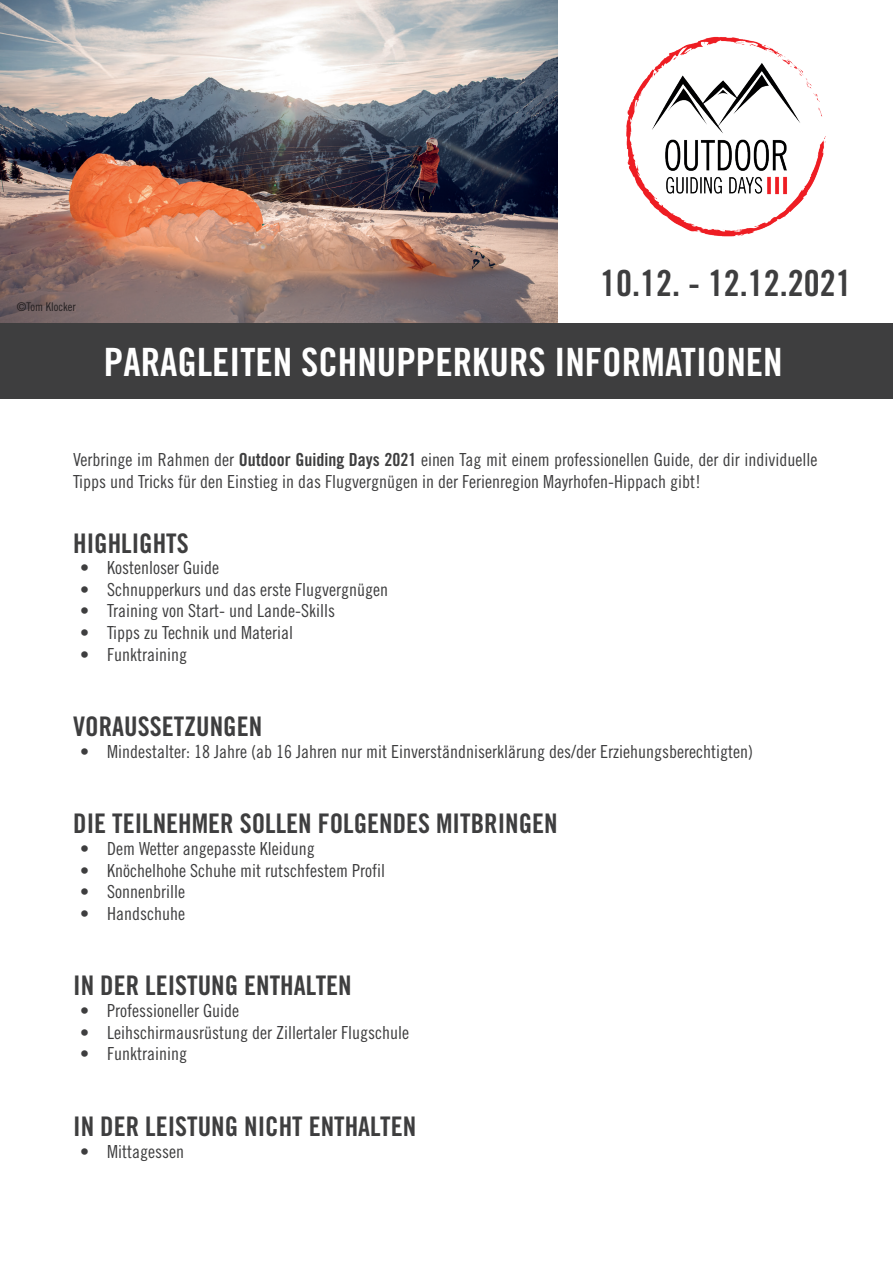
<style>
.page{position:relative;width:893px;height:1263px;background:#fff}
.page>*{position:absolute;margin:0;border:0;box-sizing:border-box;transform-origin:0 0}
.t1{font:39px "Trade Gothic Bold Cond Twenty";color:#fff}
.t2{font:36px "Trade Gothic Bold Cond Twenty";color:#3e3e3f}
.t3{font:27px "Trade Gothic Bold Cond Twenty";color:#3e3e3f}
.t4{font:18px/21.6px "Trade Gothic Cond Eighteen";color:#3e3e3f}
.t5{font:12px "Trade Gothic Cond Eighteen";color:#231f20}
.s1{font-family:"Trade Gothic Bold Cond Twenty"}
</style>
<div class="page">
<img style="left:0;top:0;width:557px;height:324px">
<div style="left:0;top:324px;width:893px;height:75px;background:#3e3e3f"></div>
<img style="left:626px;top:36px;width:200px;height:201px">
<p class="t5" style="left:17px;top:299px;width:60px">©Tom Klocker</p>
<h2 class="t2" style="left:600px;top:262px;width:253px">10.12. - 12.12.2021</h2>
<h1 class="t1" style="left:104px;top:338px;width:680px">PARAGLEITEN SCHNUPPERKURS INFORMATIONEN</h1>
<p class="t4" style="left:73px;top:449px;width:746px">Verbringe im Rahmen der <span class="s1">Outdoor Guiding Days 2021</span> einen Tag mit einem professionellen Guide, der dir individuelle<br>Tipps und Tricks für den Einstieg in das Flugvergnügen in der Ferienregion Mayrhofen-Hippach gibt!</p>
<h3 class="t3" style="left:73px;top:527px;width:117px">HIGHLIGHTS</h3>
<p class="t4" style="left:80px;top:557px;width:140px">• Kostenloser Guide</p>
<p class="t4" style="left:80px;top:578px;width:309px">• Schnupperkurs und das erste Flugvergnügen</p>
<p class="t4" style="left:80px;top:600px;width:256px">• Training von Start- und Lande-Skills</p>
<p class="t4" style="left:80px;top:622px;width:214px">• Tipps zu Technik und Material</p>
<p class="t4" style="left:80px;top:643px;width:108px">• Funktraining</p>
<h3 class="t3" style="left:73px;top:710px;width:190px">VORAUSSETZUNGEN</h3>
<p class="t4" style="left:80px;top:740px;width:674px">• Mindestalter: 18 Jahre (ab 16 Jahren nur mit Einverständniserklärung des/der Erziehungsberechtigten)</p>
<h3 class="t3" style="left:73px;top:807px;width:486px">DIE TEILNEHMER SOLLEN FOLGENDES MITBRINGEN</h3>
<p class="t4" style="left:80px;top:838px;width:236px">• Dem Wetter angepasste Kleidung</p>
<p class="t4" style="left:80px;top:859px;width:306px">• Knöchelhohe Schuhe mit rutschfestem Profil</p>
<p class="t4" style="left:80px;top:881px;width:106px">• Sonnenbrille</p>
<p class="t4" style="left:80px;top:902px;width:106px">• Handschuhe</p>
<h3 class="t3" style="left:73px;top:969px;width:280px">IN DER LEISTUNG ENTHALTEN</h3>
<p class="t4" style="left:80px;top:1000px;width:160px">• Professioneller Guide</p>
<p class="t4" style="left:80px;top:1021px;width:330px">• Leihschirmausrüstung der Zillertaler Flugschule</p>
<p class="t4" style="left:80px;top:1043px;width:108px">• Funktraining</p>
<h3 class="t3" style="left:73px;top:1110px;width:344px">IN DER LEISTUNG NICHT ENTHALTEN</h3>
<p class="t4" style="left:80px;top:1140px;width:105px">• Mittagessen</p>
</div>
